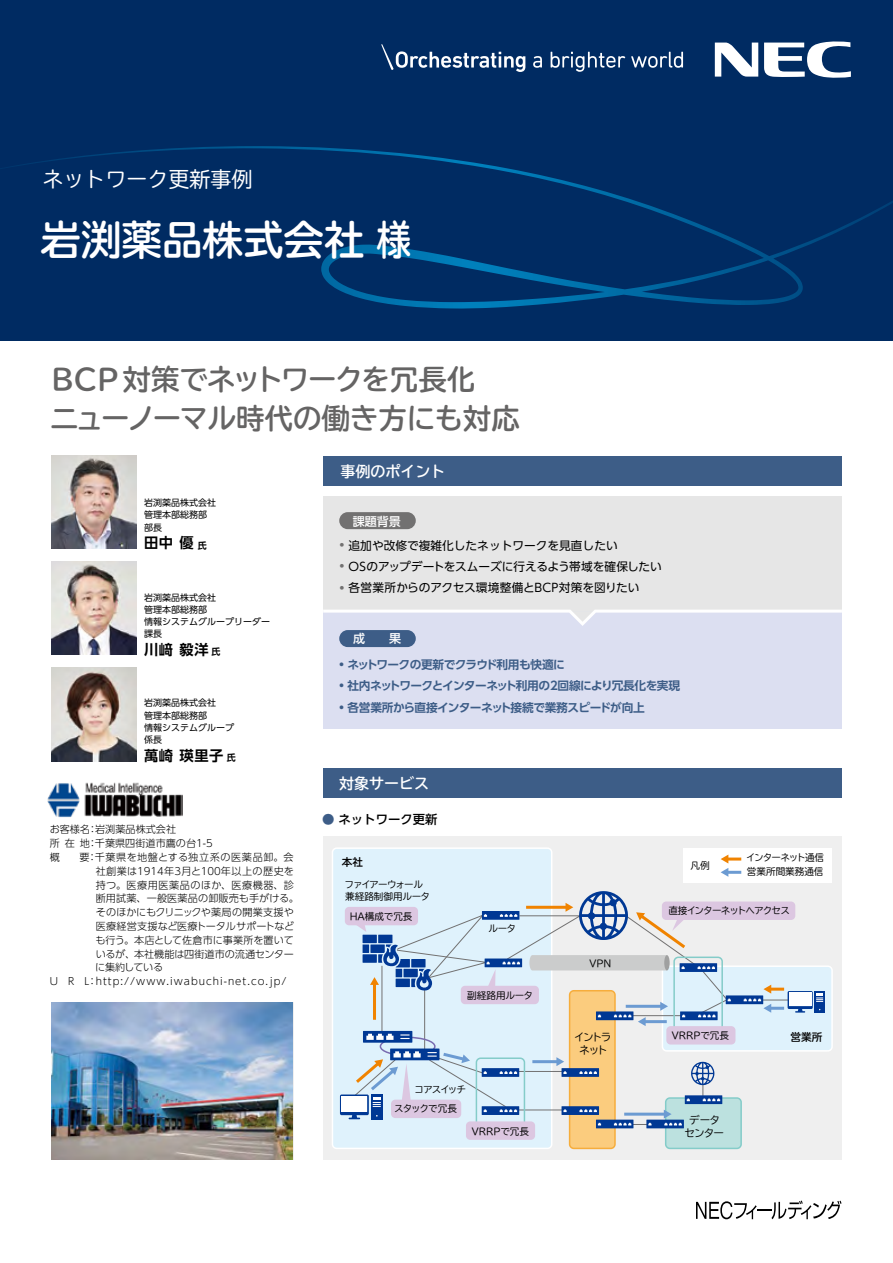
<style>
.page{position:relative;width:893px;height:1263px;background:#fff}
.page>*{position:absolute;margin:0;border:0;box-sizing:border-box;transform-origin:0 0}
.t1{font:700 40.5px "TBUDR Go Std";color:#fff}
.t2{font:700 28.5px/39.3px "TBUDR Go Std";color:#656464}
.t3{font:21px "TBUDR Go Std";color:#fff}
.t4{font:700 15px "TBUDR Go Std";color:#fff}
.t5{font:700 14.25px "UD Shin Go Pr 6 N De";letter-spacing:.05em;color:#000}
.t6{font:13.2px/22px "UD Shin Go Pr 6 N";color:#727171}
.t7{font:500 12.3px "UD Shin Go Pr 6 N";color:#000}
.t8{font:500 12px "UD Shin Go Pr 6 N";color:#fff}
.t9{font:700 11.7px "UD Shin Go Pr 6 N De";letter-spacing:-.045em;color:#3d5d87}
.t10{font:11.7px/21px "UD Shin Go Pr 6 N";color:#000}
.t11{font:10.65px/12.8px "TBUDR Go Std";letter-spacing:-.105em;color:#000;text-align:center}
.t12{font:700 10.65px "TBUDR Go Std";color:#000}
.t13{font:300 10.2px "UD Shin Go Pr 6 N";letter-spacing:.01em;color:#000}
.t14{font:300 10.2px "UD Shin Go Pr 6 N";letter-spacing:.1em;color:#000}
.t15{font:300 10.2px "UD Shin Go Pr 6 N";letter-spacing:.06em;color:#000}
.t16{font:300 10.2px "UD Shin Go Pr 6 N";letter-spacing:.055em;color:#000}
.t17{font:300 10.2px "UD Shin Go Pr 6 N";letter-spacing:-.035em;color:#000}
.t18{font:9.6px/13.8px "TBUDR Go Std";color:#000}
.t19{font:9.6px/11.7px "TBUDR Go Std";letter-spacing:-.045em;color:#000}
.t20{font:9.6px "TBUDR Go Std";letter-spacing:-.025em;color:#000}
.t21{font:9.6px "TBUDR Go Std";letter-spacing:-.1em;color:#000}
.t22{font:9.6px "TBUDR Go Std";letter-spacing:-.005em;color:#000}
.t23{font:9.6px "TBUDR Go Std";letter-spacing:-.09em;color:#000}
.t24{font:9px/12.1px "UD Shin Go Pr 6 N";color:#000}
.s1{font-size:9px}
.s2{font-size:13.2px;color:#727171}
.s3{color:#3d5d87}
</style>
<div class="page">
<div style="left:0;top:0;width:893px;height:340px;background:#002b62"></div>
<svg style="left:12px;top:146px;width:881px;height:163px"></svg>
<svg style="left:715px;top:43px;width:43px;height:34px"></svg>
<svg style="left:764px;top:41px;width:87px;height:37px"></svg>
<svg style="left:533px;top:56px;width:9px;height:12px"></svg>
<svg style="left:551px;top:52px;width:74px;height:20px"></svg>
<svg style="left:631px;top:52px;width:52px;height:16px"></svg>
<svg style="left:381px;top:44px;width:144px;height:28px"></svg>
<div style="left:323px;top:456px;width:518px;height:30px;background:#3d5d87"></div>
<div style="left:323px;top:497px;width:519px;height:114px;background:#e6e6e6"></div>
<div style="left:323px;top:611px;width:519px;height:118px;background:#dcdff1"></div>
<div style="left:339px;top:512px;width:77px;height:17px;background:#727171;border-radius:9px"></div>
<div style="left:339px;top:630px;width:77px;height:17px;background:#3d5d87;border-radius:9px"></div>
<svg style="left:323px;top:610px;width:519px;height:16px"></svg>
<div style="left:323px;top:768px;width:518px;height:29px;background:#3d5d87"></div>
<svg style="left:696px;top:1200px;width:145px;height:19px"></svg>
<img style="left:51px;top:455px;width:85px;height:94px">
<img style="left:51px;top:561px;width:85px;height:94px">
<img style="left:51px;top:668px;width:85px;height:93px">
<img style="left:51px;top:1002px;width:242px;height:158px">
<div style="left:324px;top:837px;width:518px;height:323px;background:#efefef"></div>
<div style="left:332px;top:848px;width:220px;height:300px;background:#dff2fc;border-radius:4px"></div>
<div style="left:332px;top:847px;width:220px;height:302px;border:2px solid #fff;border-radius:4px"></div>
<div style="left:662px;top:966px;width:170px;height:85px;background:#dff2fc;border-radius:4px"></div>
<div style="left:662px;top:965px;width:171px;height:86px;border:2px solid #fff;border-radius:4px"></div>
<div style="left:570px;top:991px;width:45px;height:157px;background:#fbcc7e;border-radius:4px"></div>
<div style="left:569px;top:990px;width:47px;height:159px;border:2px solid #f6ad3c;border-radius:4px"></div>
<div style="left:345px;top:907px;width:73px;height:18px;background:#dcc7e1;border-radius:4px"></div>
<div style="left:666px;top:1098px;width:75px;height:50px;background:#bce1df;border-radius:4px"></div>
<div style="left:665px;top:1097px;width:77px;height:52px;border:2px solid #84ccc9;border-radius:4px"></div>
<hr style="left:382px;top:966px;width:1px;height:67px;background:#727171">
<hr style="left:424px;top:990px;width:1px;height:61px;background:#727171">
<hr style="left:509px;top:1109px;width:60px;height:1px;background:#727171">
<hr style="left:509px;top:1071px;width:60px;height:1px;background:#727171">
<div style="left:683px;top:848px;width:149px;height:34px;background:#fff"></div>
<div style="left:380px;top:1037px;width:56px;height:19px;border:2px solid #796baf;border-radius:50%"></div>
<svg style="left:646px;top:1119px;width:38px;height:9px"></svg>
<svg style="left:596px;top:1119px;width:37px;height:9px"></svg>
<svg style="left:614px;top:1123px;width:37px;height:2px"></svg>
<div style="left:561px;top:1106px;width:38px;height:9px;background:#003894"></div>
<svg style="left:579px;top:1109px;width:18px;height:3px"></svg>
<div style="left:561px;top:1068px;width:38px;height:9px;background:#003894"></div>
<svg style="left:579px;top:1071px;width:18px;height:3px"></svg>
<svg style="left:482px;top:1106px;width:37px;height:9px"></svg>
<svg style="left:482px;top:1068px;width:37px;height:9px"></svg>
<svg style="left:685px;top:1095px;width:37px;height:9px"></svg>
<svg style="left:687px;top:1062px;width:33px;height:39px"></svg>
<hr style="left:532px;top:1060px;width:26px;height:3px;background:#6c9bd2">
<svg style="left:556px;top:1057px;width:11px;height:17px"></svg>
<hr style="left:624px;top:1113px;width:41px;height:3px;background:#6c9bd2">
<svg style="left:664px;top:1110px;width:18px;height:15px"></svg>
<hr style="left:727px;top:871px;width:14px;height:3px;background:#6c9bd2">
<hr style="left:727px;top:857px;width:14px;height:3px;background:#f08300">
<svg style="left:721px;top:855px;width:7px;height:22px"></svg>
<svg style="left:823px;top:991px;width:2px;height:22px"></svg>
<div style="left:363px;top:1031px;width:49px;height:12px;background:#003894"></div>
<svg style="left:366px;top:1034px;width:27px;height:6px"></svg>
<svg style="left:400px;top:1034px;width:10px;height:5px"></svg>
<div style="left:390px;top:1048px;width:49px;height:12px;background:#003894"></div>
<svg style="left:340px;top:1050px;width:177px;height:69px"></svg>
<div style="left:476px;top:1057px;width:49px;height:74px;border:2px solid #84ccc9;border-radius:4px"></div>
<div style="left:666px;top:1026px;width:69px;height:18px;background:#dcc7e1;border-radius:4px"></div>
<div style="left:466px;top:1121px;width:69px;height:19px;background:#dcc7e1;border-radius:4px"></div>
<svg style="left:354px;top:891px;width:469px;height:135px"></svg>
<img style="left:47px;top:782px;width:135px;height:35px">
<h3 class="t3" style="left:43px;top:162px;width:211px">ネットワーク更新事例</h3>
<h1 class="t1" style="left:41px;top:207px;width:372px">岩渕薬品株式会社 様</h1>
<h2 class="t2" style="left:50px;top:360px;width:471px">BCP対策でネットワークを冗長化<br>ニューノーマル時代の働き方にも対応</h2>
<p class="t24" style="left:144px;top:496px;width:73px">岩渕薬品株式会社管理本部総務部部長</p>
<h3 class="t5" style="left:144px;top:531px;width:64px">田中 優<span class="s1">氏</span></h3>
<p class="t24" style="left:144px;top:591px;width:127px">岩渕薬品株式会社<br>管理本部総務部<br>情報システムグループリーダー課長</p>
<h3 class="t5" style="left:144px;top:638px;width:78px">川﨑 毅洋<span class="s1">氏</span></h3>
<p class="t24" style="left:144px;top:697px;width:91px">岩渕薬品株式会社<br>管理本部総務部<br>情報システムグループ係長</p>
<h3 class="t5" style="left:144px;top:744px;width:93px">萬崎 瑛里子<span class="s1">氏</span></h3>
<p class="t13" style="left:50px;top:821px;width:128px">お客様名：岩渕薬品株式会社</p>
<p class="t13" style="left:50px;top:835px;width:164px">所在地：千葉県四街道市鷹の台1-5</p>
<p class="t15" style="left:50px;top:849px;width:245px">概　 要：千葉県を地盤とする独立系の医薬品卸。会</p>
<p class="t13" style="left:96px;top:862px;width:200px">社創業は1914年3月と100年以上の歴史を</p>
<p class="t16" style="left:96px;top:876px;width:200px">持つ。医療用医薬品のほか、医療機器、診</p>
<p class="t13" style="left:96px;top:890px;width:205px">断用試薬、一般医薬品の卸販売も手がける。</p>
<p class="t13" style="left:96px;top:904px;width:200px">そのほかにもクリニックや薬局の開業支援や</p>
<p class="t13" style="left:96px;top:918px;width:200px">医療経営支援など医療トータルサポートなど</p>
<p class="t13" style="left:96px;top:932px;width:200px">も行う。本店として佐倉市に事業所を置いて</p>
<p class="t13" style="left:96px;top:945px;width:200px">いるが、本社機能は四街道市の流通センター</p>
<p class="t17" style="left:95px;top:959px;width:69px">に集約している</p>
<p class="t14" style="left:50px;top:973px;width:238px">U　R　L：http://www.iwabuchi-net.co.jp/</p>
<h3 class="t4" style="left:340px;top:459px;width:107px">事例のポイント</h3>
<p class="t8" style="left:353px;top:511px;width:49px">課題背景</p>
<p class="t10" style="left:349px;top:535px;width:315px;text-indent:-9px"><span class="s2">•</span> 追加や改修で複雑化したネットワークを見直したい<br>OSのアップデートをスムーズに行えるよう帯域を確保したい各営業所からのアクセス環境整備とBCP対策を図りたい</p>
<p class="t6" style="left:339px;top:555px;width:7px">• •</p>
<p class="t8" style="left:353px;top:629px;width:50px">成　　果</p>
<p class="t9" style="left:339px;top:655px;width:227px">• ネットワークの更新でクラウド利用も快適に</p>
<p class="t9" style="left:339px;top:676px;width:342px">• 社内ネットワークとインターネット利用の2回線により冗長化を実現</p>
<p class="t9" style="left:339px;top:698px;width:307px">• 各営業所から直接インターネット接続で業務スピードが向上</p>
<h3 class="t4" style="left:339px;top:771px;width:91px">対象サービス</h3>
<p class="t7" style="left:322px;top:810px;width:117px"><span class="s3">●</span> ネットワーク更新</p>
<p class="t12" style="left:342px;top:853px;width:23px">本社</p>
<p class="t18" style="left:746px;top:851px;width:79px">インターネット通信営業所間業務通信</p>
<p class="t20" style="left:691px;top:857px;width:21px">凡例</p>
<p class="t19" style="left:345px;top:879px;width:87px">ファイアーウォール兼経路制御用ルータ</p>
<p class="t18" style="left:350px;top:909px;width:64px">HA構成で冗長</p>
<p class="t20" style="left:488px;top:921px;width:29px">ルータ</p>
<p class="t22" style="left:467px;top:987px;width:67px">副経路用ルータ</p>
<p class="t20" style="left:415px;top:1081px;width:53px">コアスイッチ</p>
<p class="t23" style="left:394px;top:1101px;width:64px">スタックで冗長</p>
<p class="t18" style="left:472px;top:1124px;width:59px">VRRPで冗長</p>
<p class="t20" style="left:589px;top:955px;width:23px">VPN</p>
<p class="t11" style="left:574px;top:1031px;width:39px">イントラネット</p>
<p class="t21" style="left:668px;top:902px;width:123px">直接インターネットへアクセス</p>
<p class="t18" style="left:672px;top:1028px;width:59px">VRRPで冗長</p>
<p class="t11" style="left:684px;top:1113px;width:41px">データセンター</p>
<p class="t12" style="left:790px;top:1029px;width:33px">営業所</p>
</div>
